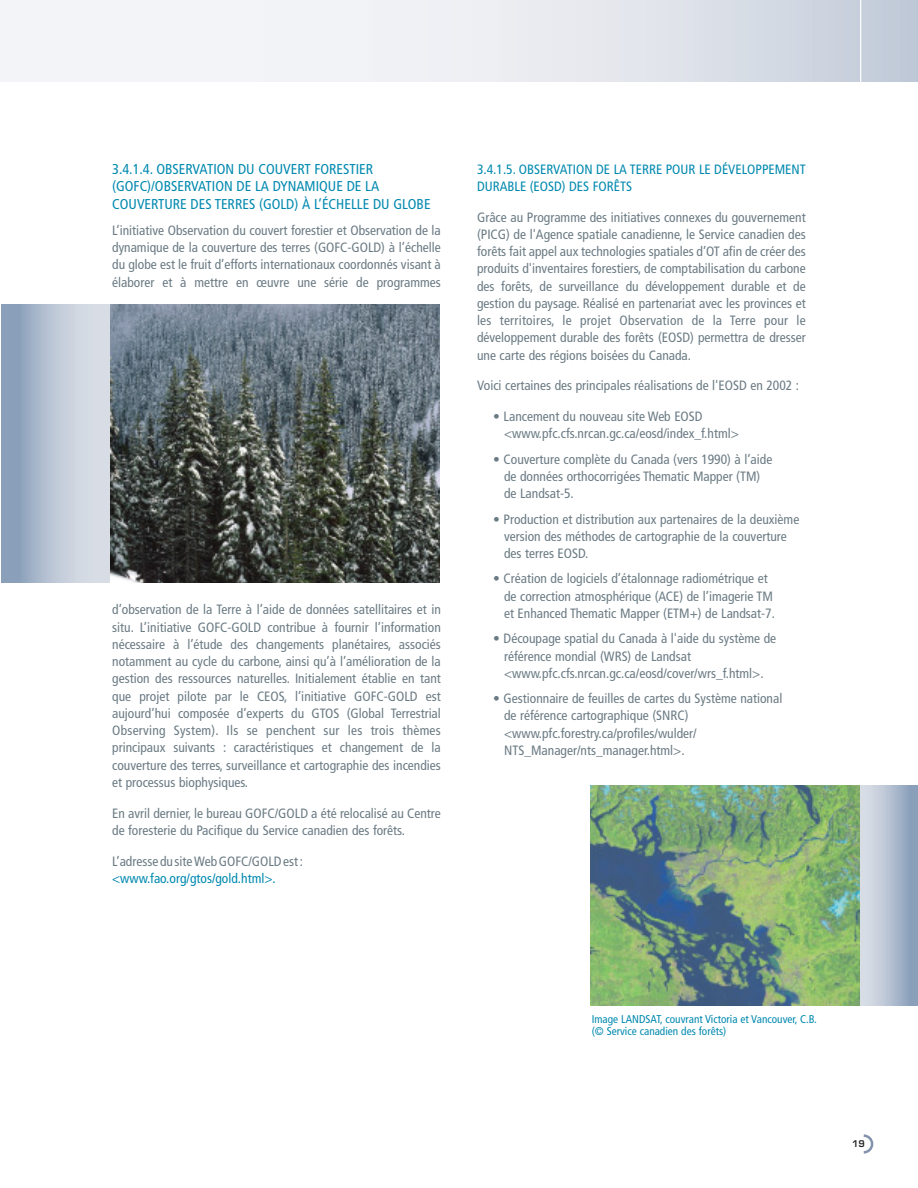
<style>
.page{position:relative;width:918px;height:1188px;background:#fff}
.page>*{position:absolute;margin:0;border:0;box-sizing:border-box;transform-origin:0 0}
.t1{font:condensed 14.25px/17.2px "Frutiger";color:#0089af}
.t2{font:condensed 13.5px/17.2px "Frutiger";color:#6b7b84}
.t3{font:condensed 13.5px/17.2px "Frutiger";color:#0089af}
.t4{font:condensed 11.25px/12px "Frutiger";color:#0089af}
.t5{font:600 9px "Eurostile";color:#231f20}
</style>
<div class="page">
<svg style="left:864px;top:1134px;width:9px;height:20px"></svg>
<img style="left:110px;top:305px;width:329px;height:278px">
<img style="left:590px;top:786px;width:271px;height:219px">
<div style="left:861px;top:786px;width:57px;height:219px;background:linear-gradient(to right,#e3e5eb,#849bb6)"></div>
<div style="left:2px;top:305px;width:108px;height:278px;background:linear-gradient(to right,#879db8,#e8e9ee)"></div>
<div style="left:0;top:0;width:918px;height:81px;background:linear-gradient(to right,#fefdff,#cfd5e0)"></div>
<hr style="left:860px;top:0;width:1px;height:81px;background:#fff">
<p class="t1" style="left:112px;top:162px;width:320px">3.4.1.4. OBSERVATION DU COUVERT FORESTIER (GOFC)/OBSERVATION DE LA DYNAMIQUE DE LA<br>COUVERTURE DES TERRES (GOLD) À L’ÉCHELLE DU GLOBE</p>
<p class="t2" style="left:112px;top:223px;width:330px;text-align:justify">L’initiative Observation du couvert forestier et Observation de la dynamique de la couverture des terres (GOFC-GOLD) à l’échelle du globe est le fruit d’efforts internationaux coordonnés visant à élaborer et à mettre en œuvre une série de programmes</p>
<p class="t2" style="left:112px;top:602px;width:330px;text-align:justify">d’observation de la Terre à l’aide de données satellitaires et in situ. L’initiative GOFC-GOLD contribue à fournir l’information nécessaire à l’étude des changements planétaires, associés notamment au cycle du carbone, ainsi qu’à l’amélioration de la gestion des ressources naturelles. Initialement établie en tant que projet pilote par le CEOS, l’initiative GOFC-GOLD est aujourd’hui composée d’experts du GTOS (Global Terrestrial Observing System). Ils se penchent sur les trois thèmes principaux suivants : caractéristiques et changement de la couverture des terres, surveillance et cartographie des incendies et processus biophysiques.</p>
<p class="t2" style="left:112px;top:805px;width:330px">En avril dernier, le bureau GOFC/GOLD a été relocalisé au Centre de foresterie du Pacifique du Service canadien des forêts.</p>
<p class="t2" style="left:112px;top:853px;width:192px">L’adresse du site Web GOFC/GOLD est :</p>
<p class="t3" style="left:112px;top:871px;width:165px">&lt;www.fao.org/gtos/gold.html&gt;.</p>
<p class="t3" style="left:477px;top:161px;width:330px">3.4.1.5. OBSERVATION DE LA TERRE POUR LE DÉVELOPPEMENT<br>DURABLE (EOSD) DES FORÊTS</p>
<p class="t2" style="left:477px;top:209px;width:330px;text-align:justify">Grâce au Programme des initiatives connexes du gouvernement (PICG) de l'Agence spatiale canadienne, le Service canadien des forêts fait appel aux technologies spatiales d’OT afin de créer des produits d'inventaires forestiers, de comptabilisation du carbone des forêts, de surveillance du développement durable et de gestion du paysage. Réalisé en partenariat avec les provinces et les territoires, le projet Observation de la Terre pour le développement durable des forêts (EOSD) permettra de dresser une carte des régions boisées du Canada.</p>
<p class="t2" style="left:477px;top:378px;width:324px">Voici certaines des principales réalisations de l'EOSD en 2002 :</p>
<p class="t2" style="left:504px;top:409px;width:236px;text-indent:-11px">• Lancement du nouveau site Web EOSD &lt;www.pfc.cfs.nrcan.gc.ca/eosd/index_f.html&gt;</p>
<p class="t2" style="left:504px;top:452px;width:270px;text-indent:-11px">• Couverture complète du Canada (vers 1990) à l’aide de données orthocorrigées Thematic Mapper (TM) de Landsat-5.</p>
<p class="t2" style="left:504px;top:511px;width:297px;text-indent:-11px">• Production et distribution aux partenaires de la deuxième version des méthodes de cartographie de la couverture des terres EOSD.</p>
<p class="t2" style="left:504px;top:571px;width:272px;text-indent:-11px">• Création de logiciels d’étalonnage radiométrique et de correction atmosphérique (ACE) de l’imagerie TM et Enhanced Thematic Mapper (ETM+) de Landsat-7.</p>
<p class="t2" style="left:504px;top:631px;width:274px;text-indent:-11px">• Découpage spatial du Canada à l'aide du système de référence mondial (WRS) de Landsat &lt;www.pfc.cfs.nrcan.gc.ca/eosd/cover/wrs_f.html&gt;.</p>
<p class="t2" style="left:504px;top:691px;width:280px;text-indent:-11px">• Gestionnaire de feuilles de cartes du Système national de référence cartographique (SNRC) &lt;www.pfc.forestry.ca/profiles/wulder/ NTS_Manager/nts_manager.html&gt;.</p>
<p class="t4" style="left:592px;top:1014px;width:226px">Image LANDSAT, couvrant Victoria et Vancouver, C.B. (© Service canadien des forêts)</p>
<p class="t5" style="left:852px;top:1141px;width:14px">19</p>
</div>
